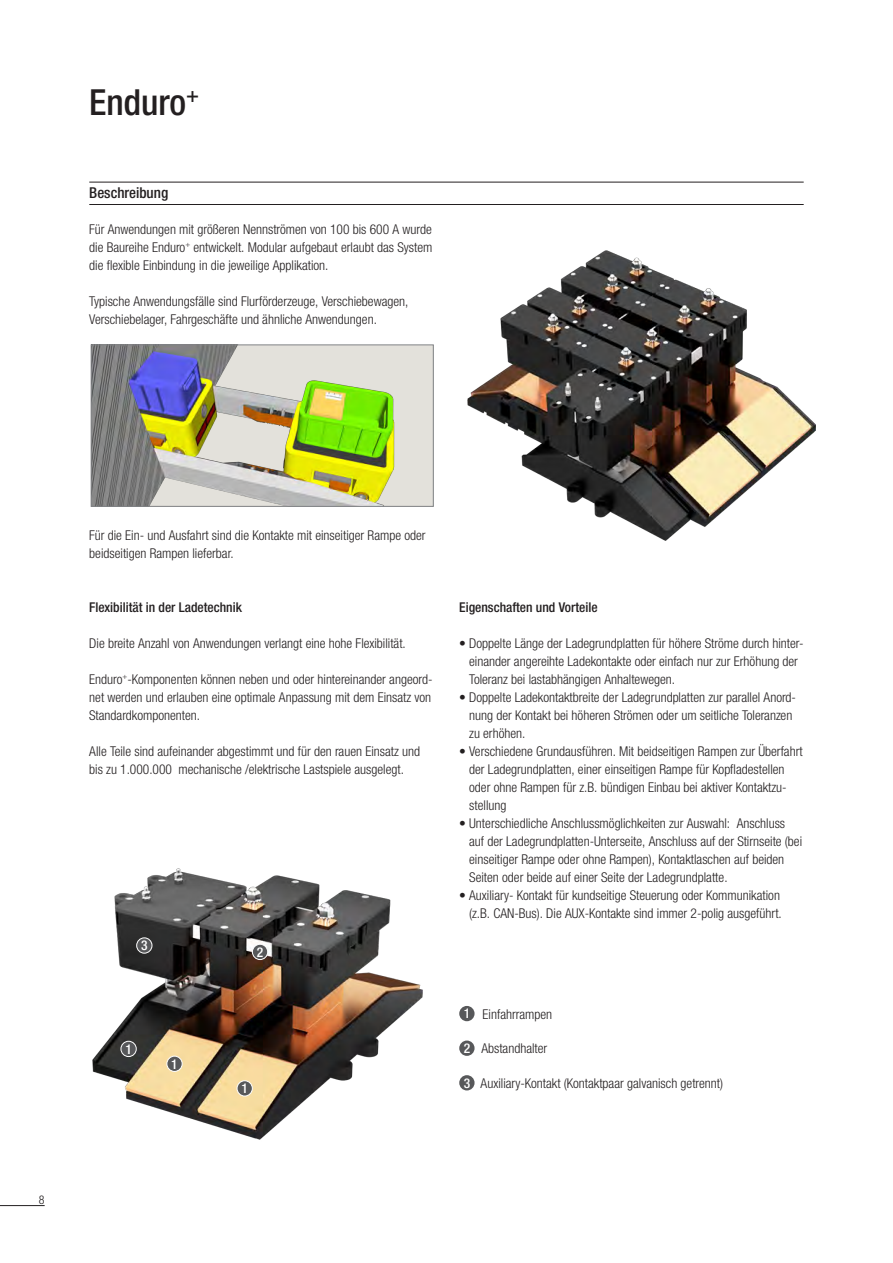
<style>
.page{position:relative;width:893px;height:1263px;background:#fff}
.page>*{position:absolute;margin:0;border:0;box-sizing:border-box;transform-origin:0 0}
.t1{font:500 condensed 36px "Helvetica Neue LTW1 G";color:#231f20}
.t2{font:500 condensed 15px "Helvetica Neue LTW1 G";color:#231f20}
.t3{font:300 condensed 13.5px/18px "Helvetica Neue LTW1 G";color:#231f20}
.t4{font:500 condensed 13.5px "Helvetica Neue LTW1 G";color:#231f20}
.t5{font:500 condensed 13.5px "Helvetica Neue LTW1 G";color:#fff}
.t6{font:300 condensed 12px "Helvetica Neue LTW1 G";color:#231f20}
.s1{font-weight:500;color:#fff}
</style>
<div class="page">
<hr style="left:89px;top:182px;width:715px;height:1px;background:#231f20">
<hr style="left:89px;top:204px;width:715px;height:1px;background:#231f20">
<img style="left:468px;top:251px;width:347px;height:289px">
<div style="left:459px;top:1006px;width:16px;height:15px;background:#57585a;border-radius:50%"></div>
<div style="left:459px;top:1040px;width:16px;height:16px;background:#57585a;border-radius:50%"></div>
<div style="left:459px;top:1075px;width:16px;height:15px;background:#57585a;border-radius:50%"></div>
<img style="left:92px;top:868px;width:331px;height:272px">
<div style="left:121px;top:1041px;width:15px;height:15px;background:#57585a;border-radius:50%"></div>
<div style="left:121px;top:1041px;width:15px;height:16px;border:1px solid #fff;border-radius:50%"></div>
<div style="left:237px;top:1081px;width:15px;height:15px;background:#57585a;border-radius:50%"></div>
<div style="left:237px;top:1080px;width:16px;height:16px;border:1px solid #fff;border-radius:50%"></div>
<div style="left:167px;top:1056px;width:15px;height:15px;background:#57585a;border-radius:50%"></div>
<div style="left:167px;top:1056px;width:15px;height:15px;border:1px solid #fff;border-radius:50%"></div>
<div style="left:252px;top:944px;width:16px;height:15px;background:#57585a;border-radius:50%"></div>
<div style="left:252px;top:944px;width:16px;height:16px;border:1px solid #fff;border-radius:50%"></div>
<div style="left:137px;top:938px;width:15px;height:15px;background:#57585a;border-radius:50%"></div>
<div style="left:136px;top:938px;width:16px;height:15px;border:1px solid #fff;border-radius:50%"></div>
<img style="left:93px;top:346px;width:339px;height:159px">
<div style="left:91px;top:344px;width:343px;height:163px;border:1px solid #808285"></div>
<hr style="left:0;top:1205px;width:45px;height:1px;background:#231f20">
<h1 class="t1" style="left:89px;top:81px;width:111px">Enduro<sup>+</sup></h1>
<p class="t2" style="left:89px;top:184px;width:80px">Beschreibung</p>
<p class="t3" style="left:89px;top:220px;width:345px;text-align:justify">Für Anwendungen mit größeren Nennströmen von 100 bis 600 A wurde die Baureihe Enduro<sup>+</sup> entwickelt. Modular aufgebaut erlaubt das System die flexible Einbindung in die jeweilige Applikation.</p>
<p class="t3" style="left:89px;top:292px;width:321px">Typische Anwendungsfälle sind Flurförderzeuge, Verschiebewagen,<br>Verschiebelager, Fahrgeschäfte und ähnliche Anwendungen.</p>
<p class="t6" style="left:39px;top:1193px;width:7px">8</p>
<p class="t3" style="left:89px;top:526px;width:338px">Für die Ein- und Ausfahrt sind die Kontakte mit einseitiger Rampe oder beidseitigen Rampen lieferbar.</p>
<p class="t4" style="left:89px;top:599px;width:154px">Flexibilität in der Ladetechnik</p>
<p class="t3" style="left:89px;top:634px;width:318px">Die breite Anzahl von Anwendungen verlangt eine hohe Flexibilität.</p>
<p class="t3" style="left:89px;top:670px;width:345px;text-align:justify">Enduro<sup>+</sup>-Komponenten können neben und oder hintereinander angeord&shy;net werden und erlauben eine optimale Anpassung mit dem Einsatz von Standardkomponenten.</p>
<p class="t3" style="left:89px;top:742px;width:332px">Alle Teile sind aufeinander abgestimmt und für den rauen Einsatz und bis zu 1.000.000 mechanische /elektrische Lastspiele ausgelegt.</p>
<p class="t5" style="left:141px;top:937px;width:8px">3</p>
<p class="t5" style="left:125px;top:1041px;width:8px">1</p>
<p class="t5" style="left:171px;top:1056px;width:8px">1</p>
<p class="t5" style="left:257px;top:944px;width:8px">2</p>
<p class="t5" style="left:241px;top:1080px;width:8px">1</p>
<p class="t4" style="left:459px;top:599px;width:140px">Eigenschaften und Vorteile</p>
<p class="t3" style="left:469px;top:634px;width:336px;text-indent:-10px">• Doppelte Länge der Ladegrundplatten für höhere Ströme durch hinter&shy;einander angereihte Ladekontakte oder einfach nur zur Erhöhung der<br>Toleranz bei lastabhängigen Anhaltewegen.</p>
<p class="t3" style="left:469px;top:688px;width:328px;text-indent:-10px">• Doppelte Ladekontaktbreite der Ladegrundplatten zur parallel Anord&shy;nung der Kontakt bei höheren Strömen oder um seitliche Toleranzen zu erhöhen.</p>
<p class="t3" style="left:469px;top:742px;width:335px;text-indent:-10px">• Verschiedene Grundausführen. Mit beidseitigen Rampen zur Überfahrt der Ladegrundplatten, einer einseitigen Rampe für Kopfladestellen oder ohne Rampen für z.B. bündigen Einbau bei aktiver Kontaktzu&shy;stellung</p>
<p class="t3" style="left:469px;top:814px;width:334px;text-indent:-10px">• Unterschiedliche Anschlussmöglichkeiten zur Auswahl: Anschluss auf der Ladegrundplatten-Unterseite, Anschluss auf der Stirnseite (bei einseitiger Rampe oder ohne Rampen), Kontaktlaschen auf beiden Seiten oder beide auf einer Seite der Ladegrundplatte.</p>
<p class="t3" style="left:459px;top:886px;width:324px;text-align:right">• Auxiliary- Kontakt für kundseitige Steuerung oder Kommunikation (z.B. CAN-Bus). Die AUX-Kontakte sind immer 2-polig ausgeführt.</p>
<p class="t3" style="left:464px;top:1005px;width:90px"><span class="s1">1</span> Einfahrrampen</p>
<p class="t3" style="left:464px;top:1039px;width:85px"><span class="s1">2</span> Abstandhalter</p>
<p class="t3" style="left:464px;top:1074px;width:261px"><span class="s1">3</span> Auxiliary-Kontakt (Kontaktpaar galvanisch getrennt)</p>
</div>
